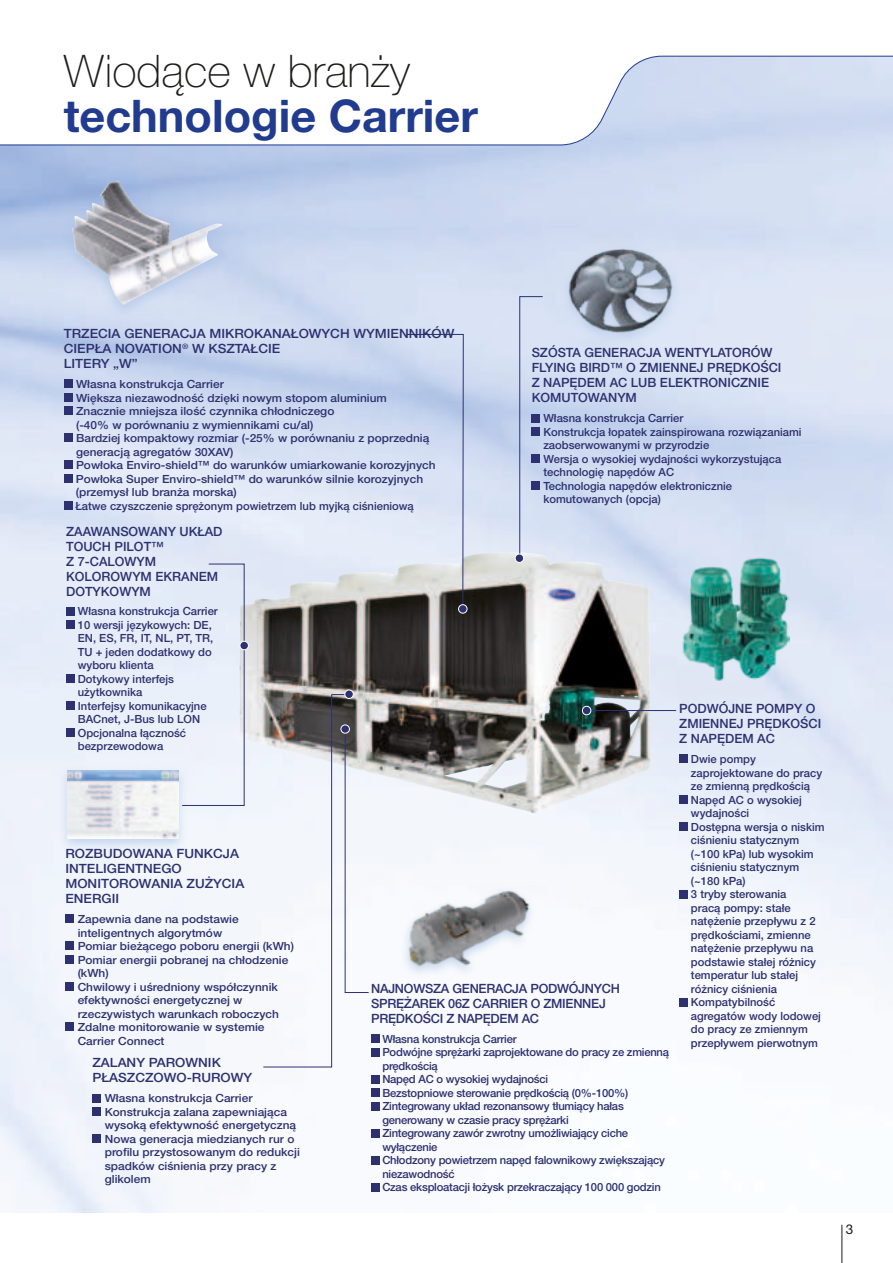
<style>
.page{position:relative;width:893px;height:1263px;background:#fff}
.page>*{position:absolute;margin:0;border:0;box-sizing:border-box;transform-origin:0 0}
.t1{font:700 45px "Helvetica Neue LT Pro";color:#213b8f}
.t2{font:100 45px "Helvetica Neue LT Pro";color:#1d1d1b}
.t3{font:13.5px "Helvetica Neue LT Pro";color:#1d1d1b}
.t4{font:500 12.75px/15px "Helvetica Neue LT Pro";color:#2d316f}
.t5{font:500 12.75px/15px "Helvetica Neue LT Pro";color:#2d316f;scale:1.06 1}
.t6{font:500 12.75px/15px "Helvetica Neue LT Pro";letter-spacing:-.02em;color:#2d316f}
.t7{font:500 11.25px/13.5px "Helvetica Neue LT Pro";color:#2d316f;scale:1.06 1}
.t8{font:500 11.25px/13.5px "Helvetica Neue LT Pro";color:#2d316f}
.t9{font:500 11.25px/13.5px "Helvetica Neue LT Pro";letter-spacing:-.02em;color:#2d316f}
</style>
<div class="page">
<hr style="left:841px;top:1225px;width:1px;height:38px;background:#1d1d1b">
<img style="left:0;top:145px;width:893px;height:1067px">
<img style="left:239px;top:552px;width:411px;height:261px">
<svg style="left:0;top:55px;width:893px;height:90px"></svg>
<svg style="left:406px;top:334px;width:58px;height:276px;background:#c7d0e2"></svg>
<div style="left:459px;top:605px;width:8px;height:8px;background:#2d316f;border-radius:50%"></div>
<div style="left:458px;top:604px;width:9px;height:10px;border:1px solid #fff;border-radius:50%"></div>
<hr style="left:587px;top:710px;width:89px;height:1px;background:#2d316f">
<div style="left:582px;top:706px;width:9px;height:9px;background:#2d316f;border-radius:50%"></div>
<div style="left:582px;top:706px;width:9px;height:9px;border:1px solid #fff;border-radius:50%"></div>
<svg style="left:519px;top:296px;width:24px;height:263px;background:#c8d3ea"></svg>
<div style="left:515px;top:554px;width:9px;height:8px;background:#2d316f;border-radius:50%"></div>
<div style="left:515px;top:554px;width:9px;height:9px;border:1px solid #fff;border-radius:50%"></div>
<div style="left:64px;top:379px;width:9px;height:9px;background:#2d316f"></div>
<div style="left:64px;top:393px;width:9px;height:8px;background:#2d316f"></div>
<div style="left:64px;top:406px;width:9px;height:9px;background:#2d316f"></div>
<div style="left:64px;top:433px;width:9px;height:9px;background:#2d316f"></div>
<div style="left:64px;top:460px;width:9px;height:9px;background:#2d316f"></div>
<div style="left:64px;top:474px;width:9px;height:8px;background:#2d316f"></div>
<div style="left:64px;top:501px;width:8px;height:8px;background:#2d316f"></div>
<div style="left:63px;top:176px;width:168px;height:142px;background:#a5bee4;opacity:.6"></div>
<img style="left:72px;top:181px;width:150px;height:124px">
<div style="left:371px;top:1034px;width:9px;height:9px;background:#2d316f"></div>
<div style="left:371px;top:1048px;width:9px;height:8px;background:#2d316f"></div>
<div style="left:371px;top:1075px;width:9px;height:8px;background:#2d316f"></div>
<div style="left:371px;top:1088px;width:9px;height:9px;background:#2d316f"></div>
<div style="left:371px;top:1102px;width:9px;height:8px;background:#2d316f"></div>
<div style="left:371px;top:1129px;width:9px;height:8px;background:#2d316f"></div>
<div style="left:371px;top:1156px;width:9px;height:8px;background:#2d316f"></div>
<div style="left:371px;top:1183px;width:9px;height:8px;background:#2d316f"></div>
<div style="left:400px;top:886px;width:136px;height:92px;background:#f8fafd"></div>
<img style="left:403px;top:865px;width:127px;height:128px">
<div style="left:532px;top:414px;width:8px;height:8px;background:#2d316f"></div>
<div style="left:532px;top:427px;width:8px;height:9px;background:#2d316f"></div>
<div style="left:532px;top:454px;width:8px;height:9px;background:#2d316f"></div>
<div style="left:532px;top:481px;width:8px;height:9px;background:#2d316f"></div>
<div style="left:560px;top:244px;width:121px;height:102px;background:#d7e1f4"></div>
<img style="left:567px;top:248px;width:106px;height:86px">
<div style="left:65px;top:914px;width:9px;height:9px;background:#2d316f"></div>
<div style="left:65px;top:941px;width:9px;height:9px;background:#2d316f"></div>
<div style="left:65px;top:955px;width:9px;height:9px;background:#2d316f"></div>
<div style="left:65px;top:982px;width:9px;height:9px;background:#2d316f"></div>
<div style="left:65px;top:1022px;width:9px;height:9px;background:#2d316f"></div>
<div style="left:58px;top:765px;width:130px;height:87px;background:#a5bee4;opacity:.6"></div>
<img style="left:68px;top:770px;width:110px;height:68px">
<div style="left:679px;top:755px;width:9px;height:8px;background:#2d316f"></div>
<div style="left:679px;top:795px;width:9px;height:9px;background:#2d316f"></div>
<div style="left:679px;top:822px;width:9px;height:9px;background:#2d316f"></div>
<div style="left:679px;top:890px;width:9px;height:8px;background:#2d316f"></div>
<div style="left:679px;top:998px;width:9px;height:8px;background:#2d316f"></div>
<img style="left:681px;top:557px;width:108px;height:124px">
<div style="left:92px;top:1094px;width:9px;height:8px;background:#2d316f"></div>
<div style="left:92px;top:1107px;width:9px;height:9px;background:#2d316f"></div>
<div style="left:92px;top:1134px;width:9px;height:9px;background:#2d316f"></div>
<div style="left:66px;top:607px;width:9px;height:8px;background:#2d316f"></div>
<div style="left:66px;top:620px;width:9px;height:9px;background:#2d316f"></div>
<div style="left:66px;top:674px;width:9px;height:9px;background:#2d316f"></div>
<div style="left:66px;top:701px;width:9px;height:9px;background:#2d316f"></div>
<div style="left:66px;top:728px;width:9px;height:9px;background:#2d316f"></div>
<svg style="left:181px;top:563px;width:64px;height:243px;background:#e4eaf5"></svg>
<svg style="left:263px;top:693px;width:106px;height:375px"></svg>
<div style="left:240px;top:641px;width:8px;height:9px;background:#2d316f;border-radius:50%"></div>
<div style="left:240px;top:641px;width:9px;height:9px;border:1px solid #fff;border-radius:50%"></div>
<div style="left:345px;top:690px;width:8px;height:8px;background:#2d316f;border-radius:50%"></div>
<div style="left:344px;top:690px;width:10px;height:9px;border:1px solid #fff;border-radius:50%"></div>
<div style="left:341px;top:725px;width:8px;height:8px;background:#2d316f;border-radius:50%"></div>
<div style="left:341px;top:724px;width:9px;height:9px;border:1px solid #fff;border-radius:50%"></div>
<h1 class="t2" style="left:64px;top:55px;width:348px">Wiodące w branży</h1>
<h1 class="t1" style="left:64px;top:91px;width:416px">technologie Carrier</h1>
<p class="t5" style="left:64px;top:326px;width:370px">TRZECIA GENERACJA MIKROKANAŁOWYCH WYMIENNIKÓW<br>CIEPŁA NOVATION<sup>®</sup> W KSZTAŁCIE<br>LITERY „W”</p>
<p class="t7" style="left:75px;top:377px;width:341px">Własna konstrukcja Carrier<br>Większa niezawodność dzięki nowym stopom aluminium Znacznie mniejsza ilość czynnika chłodniczego<br>(-40% w porównaniu z wymiennikami cu/al)<br>Bardziej kompaktowy rozmiar (-25% w porównaniu z poprzednią generacją agregatów 30XAV)<br>Powłoka Enviro-shield™ do warunków umiarkowanie korozyjnych Powłoka Super Enviro-shield™ do warunków silnie korozyjnych (przemysł lub branża morska)<br>Łatwe czyszczenie sprężonym powietrzem lub myjką ciśnieniową</p>
<p class="t4" style="left:532px;top:345px;width:251px">SZÓSTA GENERACJA WENTYLATORÓW<br>FLYING BIRD™ O ZMIENNEJ PRĘDKOŚCI<br>Z NAPĘDEM AC LUB ELEKTRONICZNIE<br>KOMUTOWANYM</p>
<p class="t8" style="left:543px;top:412px;width:260px">Własna konstrukcja Carrier<br>Konstrukcja łopatek zainspirowana rozwiązaniami zaobserwowanymi w przyrodzie<br>Wersja o wysokiej wydajności wykorzystująca technologię napędów AC<br>Technologia napędów elektronicznie komutowanych (opcja)</p>
<p class="t4" style="left:66px;top:523px;width:158px">ZAAWANSOWANY UKŁAD<br>TOUCH PILOT™<br>Z 7-CALOWYM<br>KOLOROWYM EKRANEM<br>DOTYKOWYM</p>
<p class="t8" style="left:78px;top:605px;width:142px">Własna konstrukcja Carrier<br>10 wersji językowych: DE,<br>EN, ES, FR, IT, NL, PT, TR,<br>TU + jeden dodatkowy do wyboru klienta<br>Dotykowy interfejs użytkownika<br>Interfejsy komunikacyjne<br>BACnet, J-Bus lub LON<br>Opcjonalna łączność bezprzewodowa</p>
<p class="t5" style="left:65px;top:846px;width:170px">ROZBUDOWANA FUNKCJA<br>INTELIGENTNEGO<br>MONITOROWANIA ZUŻYCIA<br>ENERGII</p>
<p class="t7" style="left:78px;top:912px;width:206px">Zapewnia dane na podstawie inteligentnych algorytmów<br>Pomiar bieżącego poboru energii (kWh)<br>Pomiar energii pobranej na chłodzenie (kWh)<br>Chwilowy i uśredniony współczynnik efektywności energetycznej w rzeczywistych warunkach roboczych<br>Zdalne monitorowanie w systemie<br>Carrier Connect</p>
<p class="t5" style="left:92px;top:1055px;width:152px">ZALANY PAROWNIK<br>PŁASZCZOWO-RUROWY</p>
<p class="t7" style="left:105px;top:1092px;width:186px">Własna konstrukcja Carrier<br>Konstrukcja zalana zapewniająca wysoką efektywność energetyczną<br>Nowa generacja miedzianych rur o profilu przystosowanym do redukcji spadków ciśnienia przy pracy z glikolem</p>
<p class="t6" style="left:371px;top:981px;width:250px">NAJNOWSZA GENERACJA PODWÓJNYCH<br>SPRĘŻAREK 06Z CARRIER O ZMIENNEJ<br>PRĘDKOŚCI Z NAPĘDEM AC</p>
<p class="t9" style="left:382px;top:1032px;width:288px">Własna konstrukcja Carrier<br>Podwójne sprężarki zaprojektowane do pracy ze zmienną prędkością<br>Napęd AC o wysokiej wydajności<br>Bezstopniowe sterowanie prędkością (0%-100%)<br>Zintegrowany układ rezonansowy tłumiący hałas generowany w czasie pracy sprężarki<br>Zintegrowany zawór zwrotny umożliwiający ciche wyłączenie<br>Chłodzony powietrzem napęd falownikowy zwiększający niezawodność<br>Czas eksploatacji łożysk przekraczający 100 000 godzin</p>
<p class="t4" style="left:679px;top:701px;width:143px">PODWÓJNE POMPY O<br>ZMIENNEJ PRĘDKOŚCI<br>Z NAPĘDEM AC</p>
<p class="t8" style="left:691px;top:752px;width:135px">Dwie pompy zaprojektowane do pracy ze zmienną prędkością<br>Napęd AC o wysokiej wydajności<br>Dostępna wersja o niskim ciśnieniu statycznym (~100 kPa) lub wysokim ciśnieniu statycznym (~180 kPa)<br>3 tryby sterowania<br>pracą pompy: stałe natężenie przepływu z 2 prędkościami, zmienne natężenie przepływu na podstawie stałej różnicy temperatur lub stałej różnicy ciśnienia<br>Kompatybilność agregatów wody lodowej do pracy ze zmiennym przepływem pierwotnym</p>
<p class="t3" style="left:846px;top:1222px;width:9px">3</p>
</div>
